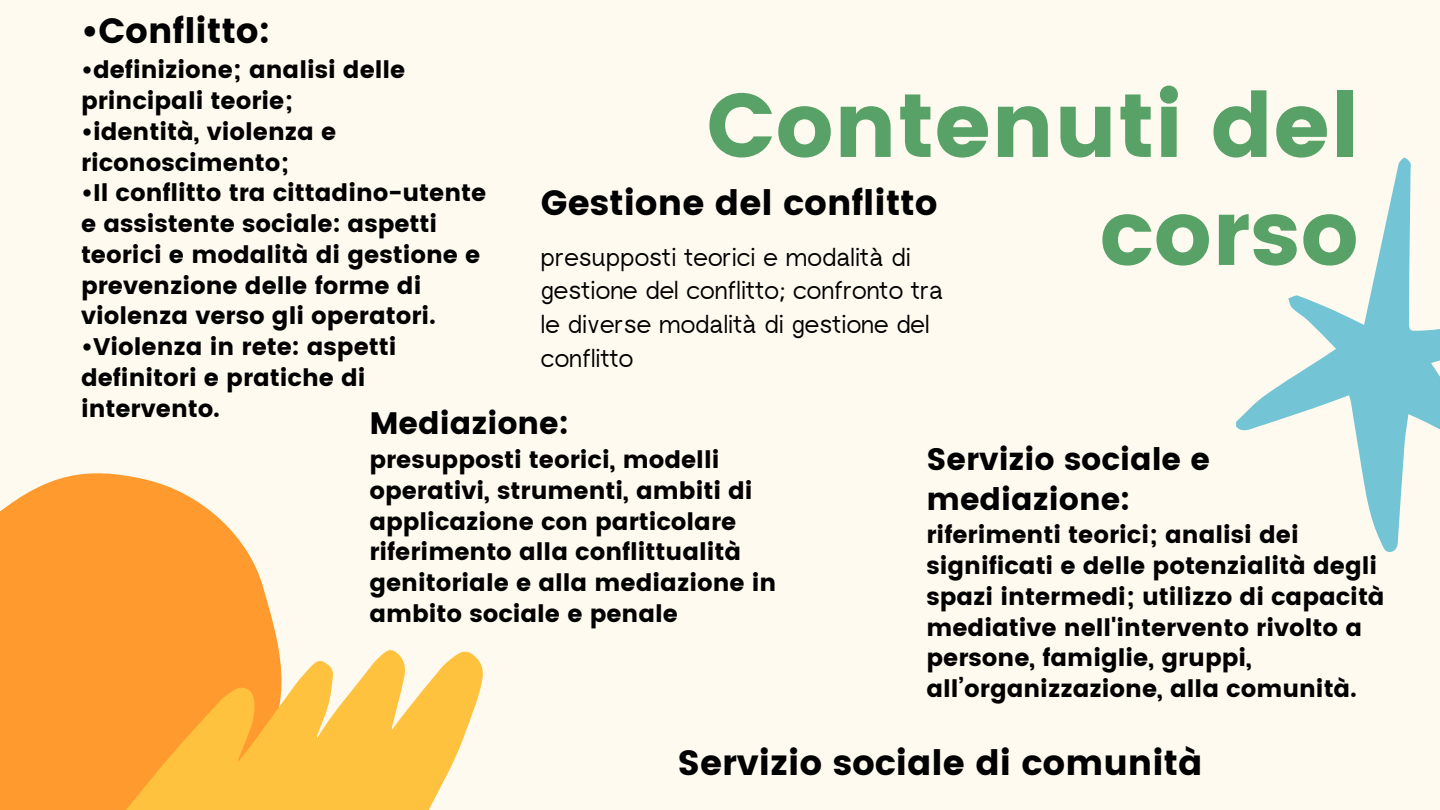
<style>
.page{position:relative;width:1440px;height:810px;background:#fffaef}
.page>*{position:absolute;margin:0;border:0;box-sizing:border-box;transform-origin:0 0}
.t1{font:90px/108px "Poppins";color:#58a268;text-align:right}
.t2{font:35px "Poppins";color:#000}
.t3{font:31px/39.8px "Poppins";color:#000}
.t4{font:26px/33.8px "rugratssans";color:#000}
.t5{font:24px/30.8px "Poppins";color:#000}
</style>
<div class="page">
<svg style="left:0;top:473px;width:279px;height:337px;background:#ffa746"></svg>
<svg style="left:105px;top:649px;width:378px;height:161px;background:#ffbe52"></svg>
<svg style="left:1236px;top:157px;width:204px;height:395px"></svg>
<h1 class="t2" style="left:81px;top:11px;width:190px">•Conflitto:</h1>
<h1 class="t5" style="left:81px;top:55px;width:326px">•definizione; analisi delle principali teorie;</h1>
<h1 class="t5" style="left:81px;top:116px;width:257px">•identità, violenza e riconoscimento;</h1>
<h1 class="t5" style="left:81px;top:178px;width:407px">•Il conflitto tra cittadino-utente e assistente sociale: aspetti teorici e modalità di gestione e prevenzione delle forme di violenza verso gli operatori.</h1>
<h1 class="t5" style="left:81px;top:332px;width:317px">•Violenza in rete: aspetti definitori e pratiche di intervento.</h1>
<h3 class="t1" style="left:706px;top:72px;width:654px">Contenuti del corso</h3>
<h2 class="t2" style="left:541px;top:183px;width:398px">Gestione del conflitto</h2>
<p class="t4" style="left:541px;top:242px;width:404px">presupposti teorici e modalità di gestione del conflitto; confronto tra le diverse modalità di gestione del conflitto</p>
<h3 class="t3" style="left:369px;top:404px;width:201px">Mediazione:</h3>
<h3 class="t5" style="left:369px;top:445px;width:409px">presupposti teorici, modelli operativi, strumenti, ambiti di applicazione con particolare riferimento alla conflittualità genitoriale e alla mediazione in ambito sociale e penale</h3>
<p class="t3" style="left:926px;top:439px;width:285px">Servizio sociale e mediazione:</p>
<p class="t5" style="left:926px;top:520px;width:460px">riferimenti teorici; analisi dei significati e delle potenzialità degli spazi intermedi; utilizzo di capacità mediative nell'intervento rivolto a persone, famiglie, gruppi, all’organizzazione, alla comunità.</p>
<p class="t2" style="left:677px;top:742px;width:527px">Servizio sociale di comunità</p>
</div>
